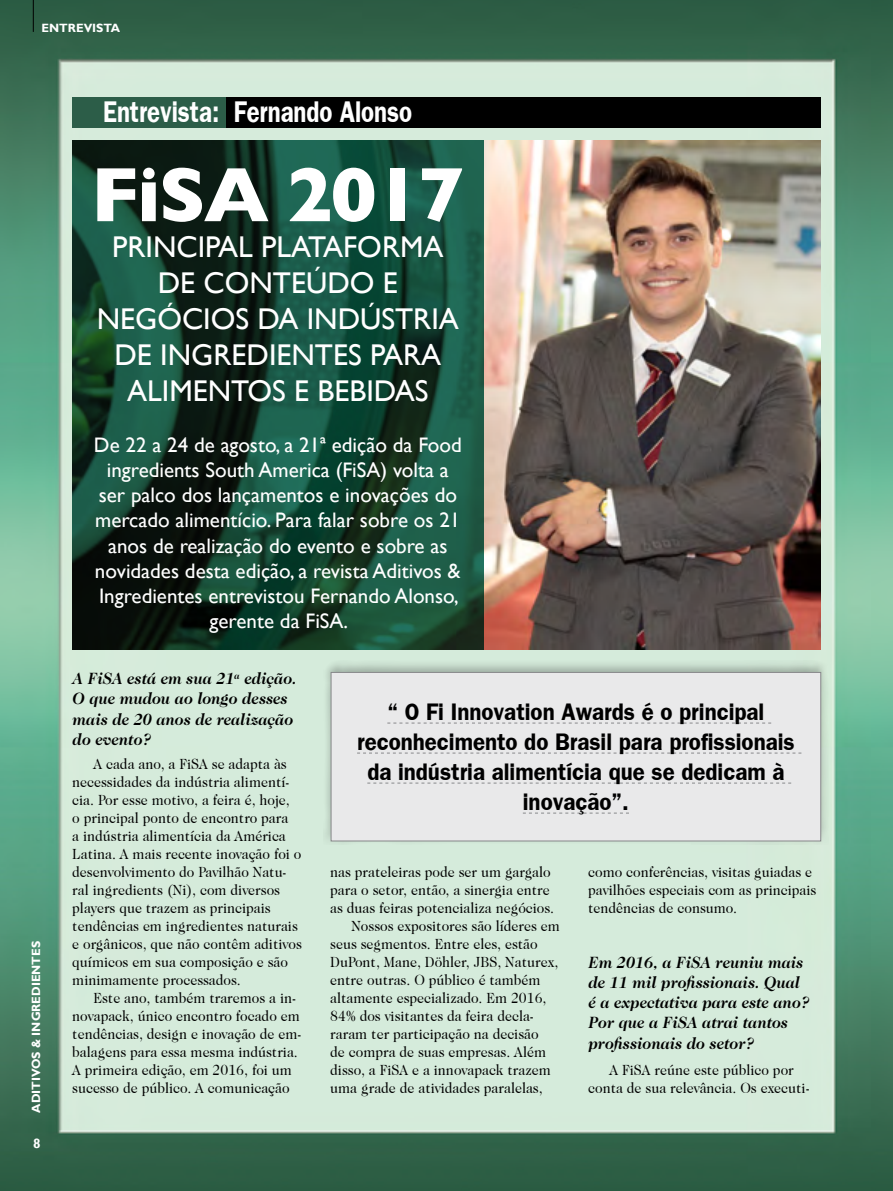
<style>
.page{position:relative;width:893px;height:1191px;background:#fff}
.page>*{position:absolute;margin:0;border:0;box-sizing:border-box;transform-origin:0 0}
.título{font:700 78px "Gill Sans";letter-spacing:-.03em;color:#fff}
.título-2{font:30px/36px "Gill Sans";color:#fff;text-align:center}
.t1{font:700 30px "Frankfurt Gothic";color:#fff;scale:.8 1}
.Estilo_de_parágrafo{font:700 24px/30px "Frankfurt Gothic";color:#000;text-align:center;scale:.93 1}
.olho{font:21px/25.2px "Gill Sans";color:#fff;text-align:center}
.Pergunta{font:italic 700 16.5px/20.2px "Caslon 224 Std";color:#000;scale:.93 1}
.texto{font:15px/18px "Caslon 224 IT Cby BT";color:#000;scale:.93 1}
.t2{font:700 13.5px "Gill Sans";color:#fff}
.t3{font:700 12px "Gill Sans";color:#fff}
</style>
<div class="page">
<img style="left:0;top:0;width:872px;height:1191px">
<img style="left:872px;top:0;width:21px;height:1191px">
<hr style="left:33px;top:0;width:1px;height:32px;background:#000">
<div style="left:323px;top:660px;width:506px;height:184px;background:#000;opacity:.25"></div>
<div style="left:331px;top:672px;width:490px;height:169px;background:#e9e9ea"></div>
<svg style="left:387px;top:722px;width:384px;height:1px"></svg>
<svg style="left:357px;top:752px;width:444px;height:1px"></svg>
<svg style="left:367px;top:782px;width:424px;height:1px"></svg>
<svg style="left:523px;top:812px;width:106px;height:1px"></svg>
<div style="left:331px;top:672px;width:490px;height:169px;border:1px solid #87888a"></div>
<div style="left:72px;top:97px;width:749px;height:31px;background:#000"></div>
<div style="left:72px;top:97px;width:154px;height:31px;background:#2c5d48"></div>
<img style="left:483px;top:141px;width:338px;height:509px">
<svg style="left:72px;top:141px;width:411px;height:509px;background:#134030"></svg>
<p class="t3" style="left:42px;top:21px;width:80px">ENTREVISTA</p>
<p class="t3" style="left:29px;top:1112px;width:173px;rotate:-90deg">ADITIVOS &amp; INGREDIENTES</p>
<p class="t2" style="left:33px;top:1135px;width:9px">8</p>
<p class="t1" style="left:103px;top:94px;width:388px">Entrevista: Fernando Alonso</p>
<p class="título" style="left:91px;top:133px;width:376px">FiSA 2017</p>
<p class="título-2" style="left:97px;top:229px;width:364px">PRINCIPAL PLATAFORMA<br>DE CONTEÚDO E<br>NEGÓCIOS DA INDÚSTRIA<br>DE INGREDIENTES PARA<br>ALIMENTOS E BEBIDAS</p>
<p class="olho" style="left:94px;top:432px;width:369px">De 22 a 24 de agosto, a 21ª edição da Food ingredients South America (FiSA) volta a ser palco dos lançamentos e inovações do mercado alimentício. Para falar sobre os 21 anos de realização do evento e sobre as novidades desta edição, a revista Aditivos &amp; Ingredientes entrevistou Fernando Alonso, gerente da FiSA.</p>
<p class="Pergunta" style="left:72px;top:668px;width:242px">A FiSA está em sua 21<sup>a</sup> edição.<br>O que mudou ao longo desses mais de 20 anos de realização do evento?</p>
<p class="texto" style="left:72px;top:755px;width:248px;text-indent:21px">A cada ano, a FiSA se adapta às necessidades da indústria alimentí&shy;cia. Por esse motivo, a feira é, hoje,<br>o principal ponto de encontro para<br>a indústria alimentícia da América Latina. A mais recente inovação foi o desenvolvimento do Pavilhão Natu&shy;ral ingredients (Ni), com diversos players que trazem as principais tendências em ingredientes naturais e orgânicos, que não contêm aditivos químicos em sua composição e são minimamente processados.</p>
<p class="texto" style="left:72px;top:989px;width:248px;text-indent:21px">Este ano, também traremos a in&shy;novapack, único encontro focado em tendências, design e inovação de em&shy;balagens para essa mesma indústria.<br>A primeira edição, em 2016, foi um sucesso de público. A comunicação</p>
<p class="Estilo_de_parágrafo" style="left:357px;top:696px;width:472px">“ O Fi Innovation Awards é o principal reconhecimento do Brasil para profissionais da indústria alimentícia que se dedicam à inovação”.</p>
<p class="texto" style="left:330px;top:863px;width:242px">nas prateleiras pode ser um gargalo para o setor, então, a sinergia entre as duas feiras potencializa negócios.</p>
<p class="texto" style="left:330px;top:917px;width:248px;text-indent:21px">Nossos expositores são líderes em seus segmentos. Entre eles, estão DuPont, Mane, Döhler, JBS, Naturex, entre outras. O público é também altamente especializado. Em 2016, 84% dos visitantes da feira decla&shy;raram ter participação na decisão<br>de compra de suas empresas. Além disso, a FiSA e a innovapack trazem uma grade de atividades paralelas,</p>
<p class="texto" style="left:588px;top:863px;width:247px">como conferências, visitas guiadas e pavilhões especiais com as principais tendências de consumo.</p>
<p class="Pergunta" style="left:588px;top:951px;width:240px">Em 2016, a FiSA reuniu mais de 11 mil profissionais. Qual é a expectativa para este ano?<br>Por que a FiSA atrai tantos profissionais do setor?</p>
<p class="texto" style="left:588px;top:1061px;width:239px;text-align:center">A FiSA reúne este público por conta de sua relevância. Os executi-</p>
</div>
